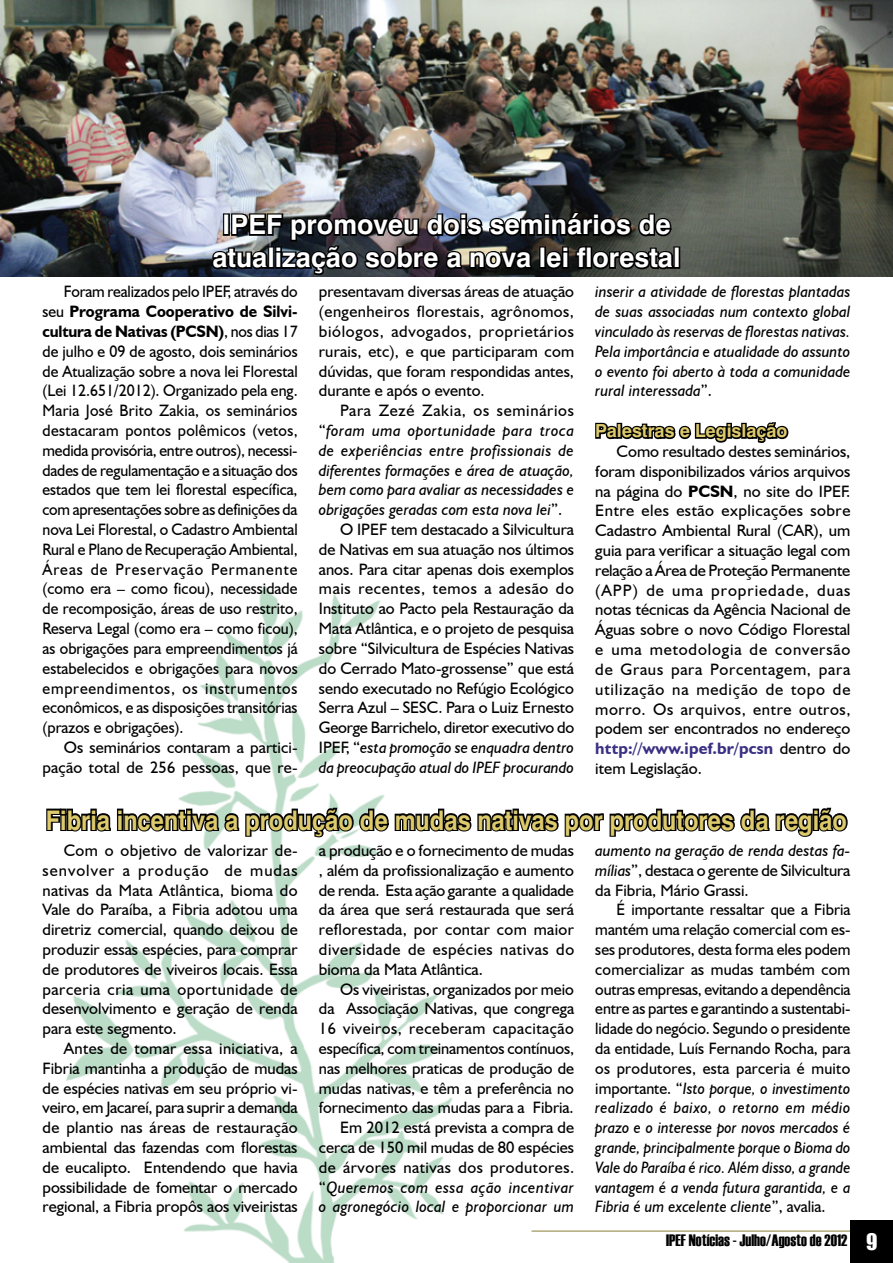
<style>
.page{position:relative;width:893px;height:1263px;background:#fff}
.page>*{position:absolute;margin:0;border:0;box-sizing:border-box;transform-origin:0 0}
.Título_em_Foto{font:700 27px "Swiss 721 BT";color:#fff}
.Título{font:700 27px "Swiss 721 BT";color:#ddca6d;scale:.88 1}
.Subtitulo{font:700 18px "Swiss 721 BT";color:#ddca6d}
.Corpo_do_Texto{font:16.5px/19.8px "Humanist 521 BT";color:#000;text-align:justify}
.Corpo_do_Texto-2{font:16.5px/19.8px "Humanist 521 BT";color:#000;text-align:justify;scale:.96 1}
.Corpo_do_Texto-3{font:italic 16.5px/19.8px "Humanist 521 BT";color:#000;text-align:justify}
.t1{font:16.5px "Haettenschweiler";color:#000}
.s1{font-weight:700}
.s2{font-style:normal}
.s3{font-style:italic}
.s4{font-weight:700;color:#3a3084}
.s5{font-family:"Impact";font-size:21px;color:#fff}
</style>
<div class="page">
<hr style="left:531px;top:1230px;width:362px;height:2px;background:#b1a97a">
<div style="left:850px;top:1220px;width:43px;height:43px;background:#000"></div>
<img style="left:66px;top:585px;width:386px;height:678px">
<img style="left:0;top:0;width:893px;height:276px">
<svg style="left:595px;top:422px;width:194px;height:21px"></svg>
<img style="left:210px;top:209px;width:465px;height:68px">
<div style="left:673px;top:246px;width:7px;height:23px;border:3px solid #000"></div>
<svg style="left:46px;top:807px;width:66px;height:26px"></svg>
<div style="left:117px;top:814px;width:6px;height:17px;border:3px solid #000"></div>
<div style="left:117px;top:808px;width:6px;height:7px;border:3px solid #000"></div>
<svg style="left:122px;top:806px;width:726px;height:33px"></svg>
<p class="Título_em_Foto" style="left:222px;top:208px;width:450px">IPEF promoveu dois seminários de</p>
<p class="Título_em_Foto" style="left:212px;top:241px;width:470px">atualização sobre a nova lei florestal</p>
<p class="Corpo_do_Texto-2" style="left:43px;top:282px;width:267px;text-indent:21px">Foram realizados pelo IPEF, através do seu <span class="s1">Programa Cooperativo de Silvi&shy;cultura de Nativas (PCSN)</span>, nos dias 17 de julho e 09 de agosto, dois seminários de Atualização sobre a nova lei Florestal (Lei 12.651/2012). Organizado pela eng.<br>Maria José Brito Zakia, os seminários destacaram pontos polêmicos (vetos, medida provisória, entre outros), necessi&shy;dades de regulamentação e a situação dos estados que tem lei florestal específica, com apresentações sobre as definições da nova Lei Florestal, o Cadastro Ambiental Rural e Plano de Recuperação Ambiental, Áreas de Preservação Permanente (como era – como ficou), necessidade de recomposição, áreas de uso restrito, Reserva Legal (como era – como ficou), as obrigações para empreendimentos já estabelecidos e obrigações para novos empreendimentos, os instrumentos econômicos, e as disposições transitórias (prazos e obrigações).</p>
<p class="Corpo_do_Texto" style="left:43px;top:737px;width:257px;text-align:right">Os seminários contaram a partici&shy;pação total de 256 pessoas, que re-</p>
<p class="Corpo_do_Texto" style="left:319px;top:282px;width:257px">presentavam diversas áreas de atuação (engenheiros florestais, agrônomos, biólogos, advogados, proprietários rurais, etc), e que participaram com dúvidas, que foram respondidas antes, durante e após o evento.</p>
<p class="Corpo_do_Texto-3" style="left:319px;top:400px;width:257px;text-indent:21px"><span class="s2">Para Zezé Zakia, os seminários “</span>foram uma oportunidade para troca de experiências entre profissionais de diferentes formações e área de atuação, bem como para avaliar as necessidades e obrigações geradas com esta nova lei<span class="s2">”.</span></p>
<p class="Corpo_do_Texto" style="left:319px;top:519px;width:257px;text-indent:21px">O IPEF tem destacado a Silvicultura de Nativas em sua atuação nos últimos anos. Para citar apenas dois exemplos mais recentes, temos a adesão do Instituto ao Pacto pela Restauração da Mata Atlântica, e o projeto de pesquisa sobre “Silvicultura de Espécies Nativas do Cerrado Mato-grossense” que está sendo executado no Refúgio Ecológico Serra Azul – SESC. Para o Luiz Ernesto George Barrichelo, diretor executivo do IPEF, “<span class="s3">esta promoção se enquadra dentro da preocupação atual do IPEF procurando</span></p>
<p class="Corpo_do_Texto-3" style="left:595px;top:282px;width:257px">inserir a atividade de florestas plantadas de suas associadas num contexto global vinculado às reservas de florestas nativas.<br>Pela importância e atualidade do assunto o evento foi aberto à toda a comunidade rural interessada<span class="s2">”.</span></p>
<p class="Subtitulo" style="left:595px;top:420px;width:194px">Palestras e Legislação</p>
<p class="Corpo_do_Texto" style="left:595px;top:441px;width:257px;text-indent:21px">Como resultado destes seminários, foram disponibilizados vários arquivos na página do <span class="s1">PCSN</span>, no site do IPEF.<br>Entre eles estão explicações sobre Cadastro Ambiental Rural (CAR), um guia para verificar a situação legal com relação a Área de Proteção Permanente (APP) de uma propriedade, duas notas técnicas da Agência Nacional de Águas sobre o novo Código Florestal e uma metodologia de conversão de Graus para Porcentagem, para utilização na medição de topo de morro. Os arquivos, entre outros, podem ser encontrados no endereço <span class="s4">http://www.ipef.br/pcsn</span> dentro do item Legislação.</p>
<p class="Título" style="left:46px;top:803px;width:912px">Fibria incentiva a produção de mudas nativas por produtores da região</p>
<p class="Corpo_do_Texto" style="left:43px;top:840px;width:257px;text-indent:21px">Com o objetivo de valorizar de&shy;senvolver a produção de mudas nativas da Mata Atlântica, bioma do Vale do Paraíba, a Fibria adotou uma diretriz comercial, quando deixou de produzir essas espécies, para comprar de produtores de viveiros locais. Essa parceria cria uma oportunidade de desenvolvimento e geração de renda para este segmento.</p>
<p class="Corpo_do_Texto" style="left:43px;top:1038px;width:257px;text-indent:21px">Antes de tomar essa iniciativa, a Fibria mantinha a produção de mudas de espécies nativas em seu próprio vi&shy;veiro, em Jacareí, para suprir a demanda de plantio nas áreas de restauração ambiental das fazendas com florestas de eucalipto. Entendendo que havia possibilidade de fomentar o mercado regional, a Fibria propôs aos viveiristas</p>
<p class="Corpo_do_Texto" style="left:319px;top:840px;width:257px">a produção e o fornecimento de mudas , além da profissionalização e aumento de renda. Esta ação garante a qualidade da área que será restaurada que será reflorestada, por contar com maior diversidade de espécies nativas do bioma da Mata Atlântica.</p>
<p class="Corpo_do_Texto" style="left:319px;top:979px;width:257px;text-indent:21px">Os viveiristas, organizados por meio da Associação Nativas, que congrega 16 viveiros, receberam capacitação específica, com treinamentos contínuos, nas melhores praticas de produção de mudas nativas, e têm a preferência no fornecimento das mudas para a Fibria.</p>
<p class="Corpo_do_Texto" style="left:319px;top:1117px;width:257px;text-indent:21px">Em 2012 está prevista a compra de cerca de 150 mil mudas de 80 espécies de árvores nativas dos produtores. “<span class="s3">Queremos com essa ação incentivar o agronegócio local e proporcionar um</span></p>
<p class="Corpo_do_Texto" style="left:595px;top:840px;width:257px"><span class="s3">aumento na geração de renda destas fa&shy;mílias</span>”, destaca o gerente de Silvicultura da Fibria, Mário Grassi.</p>
<p class="Corpo_do_Texto" style="left:595px;top:899px;width:257px;text-indent:21px">É importante ressaltar que a Fibria mantém uma relação comercial com es&shy;ses produtores, desta forma eles podem comercializar as mudas também com outras empresas, evitando a dependência entre as partes e garantindo a sustentabi&shy;lidade do negócio. Segundo o presidente da entidade, Luís Fernando Rocha, para os produtores, esta parceria é muito importante. “<span class="s3">Isto porque, o investimento realizado é baixo, o retorno em médio prazo e o interesse por novos mercados é grande, principalmente porque o Bioma do Vale do Paraíba é rico. Além disso, a grande vantagem é a venda futura garantida, e a Fibria é um excelente cliente</span>”, avalia.</p>
<p class="t1" style="left:666px;top:1228px;width:213px">IPEF Notícias - Julho/Agosto de 2012 <span class="s5">9</span></p>
</div>
